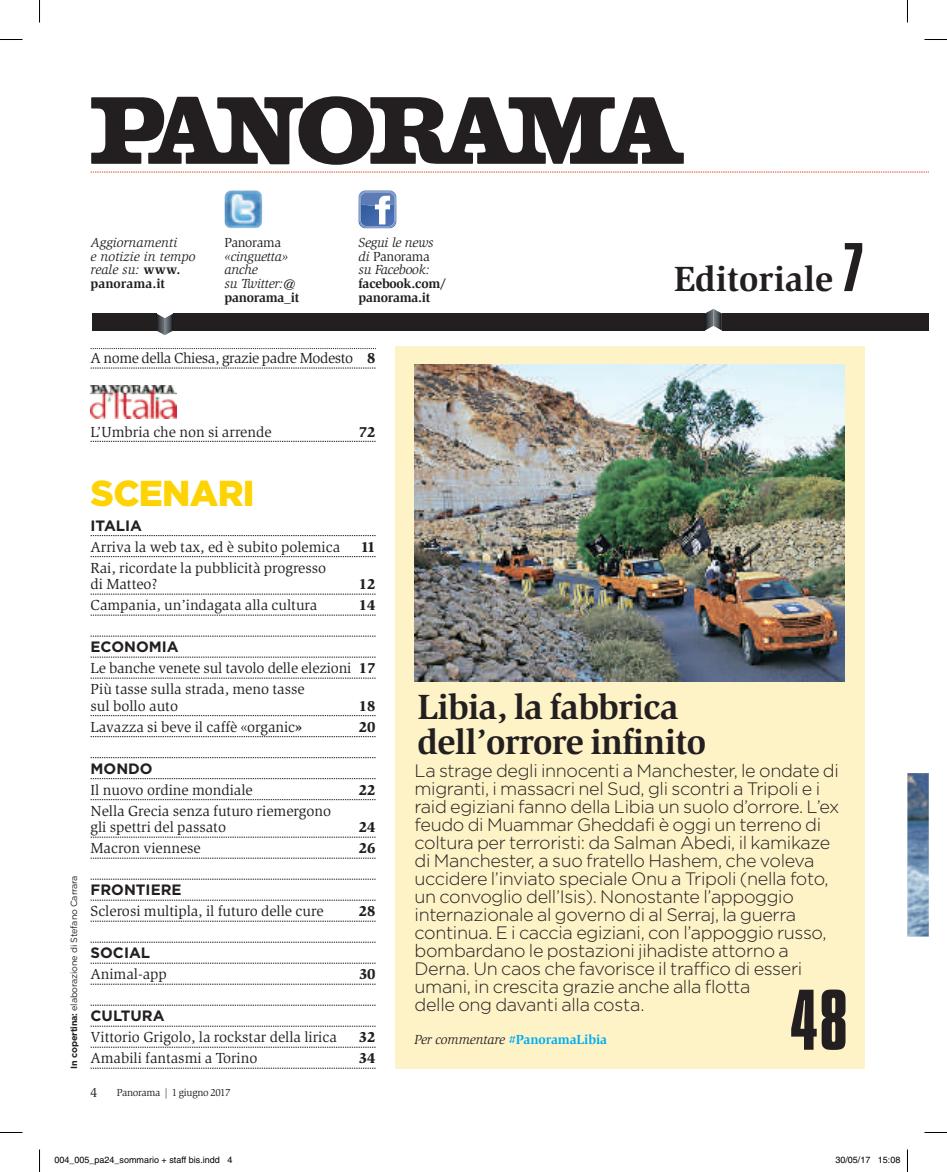
<style>
.page{position:relative;width:947px;height:1172px;background:#fff}
.page>*{position:absolute;margin:0;border:0;box-sizing:border-box;transform-origin:0 0}
.t1{font:90px "Compacta LT";color:#231f20}
.SOMMARIO_Box_1_Titol{font:700 36px/34.5px "Slimbach Std";letter-spacing:-.02em;color:#231f20}
.SOMMARIO_Box_1_Titol-2{font:700 36px "Slimbach Std";color:#231f20}
.SOMMARIO_Titolo_SCEN{font:900 36px "Gotham";letter-spacing:-.02em;color:#fed304}
.SOMMARIO_BOX_1_Testo{font:300 18px/18px "Gotham";letter-spacing:-.02em;color:#231f20}
.SOMMARIO_Testo{font:15px/16.5px "Slimbach Std";color:#231f20}
.SOMMARIO_Testo-2{font:15px "Slimbach Std";letter-spacing:-.025em;color:#231f20}
.SOMMARIO_Titolino_se{font:700 15px "Gotham";color:#231f20}
.SOMMARIO_Testo-3{font:900 15px "Slimbach Std";color:#231f20}
.SOMMARIO_Testo-4{font:700 15px "Gotham";color:#231f20}
.t2{font:italic 13.5px/13.5px "Slimbach Std";color:#231f20}
.t3{font:italic 13.5px/13.5px "Slimbach Std";letter-spacing:-.02em;color:#231f20}
.t4{font:700 13.5px/13.5px "Slimbach Std";letter-spacing:-.02em;color:#231f20}
.t5{font:700 13.5px "Slimbach Std";letter-spacing:-.01em;color:#00aeef}
.t6{font:13.5px "Slimbach Std";letter-spacing:-.02em;color:#231f20}
.t7{font:10.5px "Slimbach Std";letter-spacing:-.025em;color:#231f20}
.t8{font:9px "Helvetica";color:#000}
.t9{font:9px "Gotham";letter-spacing:-.02em;color:#231f20}
.s1{font-weight:700;font-style:normal}
.s2{font-style:normal}
.s3{font-weight:400;font-style:italic}
.s4{font-style:italic}
.s5{font-weight:900}
.s6{font-family:"Compacta LT";font-weight:400;font-size:72px}
.s7{font-weight:700}
.s8{font-weight:400;font-style:italic;color:#231f20}
</style>
<div class="page">
<svg style="left:91px;top:96px;width:592px;height:69px"></svg>
<svg style="left:358px;top:190px;width:38px;height:38px"></svg>
<img style="left:224px;top:190px;width:38px;height:38px">
<div style="left:92px;top:313px;width:64px;height:17px;background:#231f20"></div>
<div style="left:721px;top:313px;width:207px;height:17px;background:#231f20"></div>
<div style="left:173px;top:313px;width:532px;height:17px;background:#231f20"></div>
<svg style="left:156px;top:313px;width:17px;height:22px"></svg>
<svg style="left:705px;top:309px;width:16px;height:21px"></svg>
<svg style="left:91px;top:172px;width:837px;height:1px"></svg>
<svg style="left:91px;top:535px;width:284px;height:1px"></svg>
<svg style="left:91px;top:556px;width:284px;height:1px"></svg>
<svg style="left:91px;top:594px;width:284px;height:1px"></svg>
<svg style="left:91px;top:615px;width:284px;height:1px"></svg>
<svg style="left:91px;top:636px;width:284px;height:1px"></svg>
<svg style="left:91px;top:657px;width:284px;height:1px"></svg>
<svg style="left:91px;top:678px;width:284px;height:1px"></svg>
<svg style="left:91px;top:715px;width:284px;height:1px"></svg>
<svg style="left:91px;top:736px;width:284px;height:1px"></svg>
<svg style="left:91px;top:757px;width:284px;height:1px"></svg>
<svg style="left:91px;top:778px;width:284px;height:1px"></svg>
<svg style="left:91px;top:799px;width:284px;height:1px"></svg>
<svg style="left:91px;top:837px;width:284px;height:1px"></svg>
<svg style="left:91px;top:858px;width:284px;height:1px"></svg>
<svg style="left:91px;top:879px;width:284px;height:1px"></svg>
<svg style="left:91px;top:900px;width:284px;height:1px"></svg>
<svg style="left:91px;top:921px;width:284px;height:1px"></svg>
<svg style="left:91px;top:942px;width:284px;height:1px"></svg>
<svg style="left:91px;top:963px;width:284px;height:1px"></svg>
<svg style="left:91px;top:984px;width:284px;height:1px"></svg>
<svg style="left:91px;top:1005px;width:284px;height:1px"></svg>
<svg style="left:91px;top:1026px;width:284px;height:1px"></svg>
<svg style="left:91px;top:1047px;width:284px;height:1px"></svg>
<svg style="left:91px;top:1068px;width:284px;height:1px"></svg>
<div style="left:396px;top:346px;width:468px;height:722px;background:#fef2c7"></div>
<img style="left:414px;top:365px;width:430px;height:317px">
<svg style="left:91px;top:368px;width:284px;height:1px"></svg>
<svg style="left:91px;top:441px;width:284px;height:1px"></svg>
<img style="left:91px;top:385px;width:85px;height:33px">
<img style="left:907px;top:773px;width:21px;height:163px">
<svg style="left:91px;top:348px;width:285px;height:1px"></svg>
<svg style="left:0;top:39px;width:22px;height:1px"></svg>
<svg style="left:924px;top:39px;width:22px;height:1px"></svg>
<svg style="left:0;top:1132px;width:22px;height:1px"></svg>
<svg style="left:924px;top:1132px;width:22px;height:1px"></svg>
<svg style="left:39px;top:0;width:1px;height:22px"></svg>
<svg style="left:39px;top:1149px;width:1px;height:23px"></svg>
<svg style="left:907px;top:0;width:1px;height:22px"></svg>
<svg style="left:907px;top:1149px;width:1px;height:23px"></svg>
<p class="t2" style="left:91px;top:236px;width:88px">Aggiornamenti</p>
<p class="t2" style="left:91px;top:250px;width:106px">e notizie in tempo reale su: <span class="s1">www. panorama.it</span></p>
<p class="t3" style="left:224px;top:236px;width:65px"><span class="s2">Panorama </span>«cinguetta»</p>
<p class="t3" style="left:224px;top:263px;width:35px">anche</p>
<p class="t4" style="left:224px;top:277px;width:76px"><span class="s3">su Twitter:</span>@ panorama_it</p>
<p class="t3" style="left:358px;top:236px;width:76px">Segui le news</p>
<p class="t6" style="left:358px;top:249px;width:73px"><span class="s4">di</span> Panorama</p>
<p class="t3" style="left:358px;top:263px;width:73px">su Facebook:</p>
<p class="t4" style="left:358px;top:277px;width:89px">facebook.com/ panorama.it</p>
<p class="SOMMARIO_Testo-2" style="left:91px;top:350px;width:286px">A nome della Chiesa, grazie padre Modesto <span class="s5">8</span></p>
<p class="SOMMARIO_Box_1_Titol-2" style="left:673px;top:257px;width:193px">Editoriale <span class="s6">7</span></p>
<p class="SOMMARIO_Testo" style="left:91px;top:423px;width:182px">L’Umbria che non si arrende</p>
<p class="SOMMARIO_Testo-3" style="left:359px;top:422px;width:18px">72</p>
<p class="t9" style="left:68px;top:1068px;width:195px;rotate:-90deg"><span class="s7">In copertina:</span> elaborazione di Stefano Carrara</p>
<p class="SOMMARIO_Titolo_SCEN" style="left:91px;top:469px;width:166px">SCENARI</p>
<p class="SOMMARIO_Titolino_se" style="left:91px;top:516px;width:53px">ITALIA</p>
<p class="SOMMARIO_Testo" style="left:91px;top:539px;width:251px">Arriva la web tax, ed è subito polemica</p>
<p class="SOMMARIO_Testo-3" style="left:361px;top:537px;width:16px">11</p>
<p class="SOMMARIO_Testo" style="left:91px;top:560px;width:237px">Rai, ricordate la pubblicità progresso di Matteo?</p>
<p class="SOMMARIO_Testo-3" style="left:359px;top:575px;width:18px">12</p>
<p class="SOMMARIO_Testo" style="left:91px;top:597px;width:228px">Campania, un’indagata alla cultura</p>
<p class="SOMMARIO_Testo-3" style="left:359px;top:596px;width:18px">14</p>
<p class="SOMMARIO_Titolino_se" style="left:91px;top:637px;width:90px">ECONOMIA</p>
<p class="SOMMARIO_Testo" style="left:91px;top:660px;width:286px">Le banche venete sul tavolo delle elezioni <span class="s5">17</span></p>
<p class="SOMMARIO_Testo" style="left:91px;top:681px;width:215px">Più tasse sulla strada, meno tasse sul bollo auto</p>
<p class="SOMMARIO_Testo-3" style="left:359px;top:696px;width:18px">18</p>
<p class="SOMMARIO_Testo" style="left:91px;top:719px;width:213px">Lavazza si beve il caffè «organic<span class="s5">»</span></p>
<p class="SOMMARIO_Testo-3" style="left:359px;top:717px;width:18px">20</p>
<p class="SOMMARIO_Titolino_se" style="left:91px;top:759px;width:64px">MONDO</p>
<p class="SOMMARIO_Testo" style="left:91px;top:782px;width:164px">Il nuovo ordine mondiale</p>
<p class="SOMMARIO_Testo-3" style="left:359px;top:780px;width:18px">22</p>
<p class="SOMMARIO_Testo" style="left:91px;top:803px;width:242px">Nella Grecia senza futuro riemergono gli spettri del passato</p>
<p class="SOMMARIO_Testo-3" style="left:359px;top:818px;width:18px">24</p>
<p class="SOMMARIO_Testo" style="left:91px;top:840px;width:112px">Macron viennese</p>
<p class="SOMMARIO_Testo-3" style="left:359px;top:839px;width:18px">26</p>
<p class="SOMMARIO_Titolino_se" style="left:91px;top:880px;width:92px">FRONTIERE</p>
<p class="SOMMARIO_Testo" style="left:91px;top:903px;width:234px">Sclerosi multipla, il futuro delle cure</p>
<p class="SOMMARIO_Testo-3" style="left:359px;top:902px;width:18px">28</p>
<p class="SOMMARIO_Testo-4" style="left:91px;top:943px;width:61px">SOCIAL</p>
<p class="SOMMARIO_Testo" style="left:91px;top:966px;width:78px">Animal-app</p>
<p class="SOMMARIO_Testo-3" style="left:359px;top:965px;width:18px">30</p>
<p class="SOMMARIO_Titolino_se" style="left:91px;top:1006px;width:75px">CULTURA</p>
<p class="SOMMARIO_Testo" style="left:91px;top:1029px;width:248px">Vittorio Grigolo, la rockstar della lirica</p>
<p class="SOMMARIO_Testo-3" style="left:359px;top:1028px;width:18px">32</p>
<p class="SOMMARIO_Testo" style="left:91px;top:1050px;width:168px">Amabili fantasmi a Torino</p>
<p class="SOMMARIO_Testo-3" style="left:359px;top:1049px;width:18px">34</p>
<p class="t6" style="left:91px;top:1084px;width:8px">4</p>
<p class="t7" style="left:117px;top:1087px;width:115px">Panorama | 1 giugno 2017</p>
<p class="SOMMARIO_Box_1_Titol" style="left:417px;top:690px;width:290px">Libia, la fabbrica dell’orrore infinito</p>
<p class="SOMMARIO_BOX_1_Testo" style="left:414px;top:761px;width:426px">La strage degli innocenti a Manchester, le ondate di migranti, i massacri nel Sud, gli scontri a Tripoli e i raid egiziani fanno della Libia un suolo d’orrore. L’ex feudo di Muammar Gheddafi è oggi un terreno di coltura per terroristi: da Salman Abedi, il kamikaze di Manchester, a suo fratello Hashem, che voleva uccidere l’inviato speciale Onu a Tripoli (nella foto, un convoglio dell’Isis). Nonostante l’appoggio internazionale al governo di al Serraj, la guerra continua. E i caccia egiziani, con l’appoggio russo, bombardano le postazioni jihadiste attorno a Derna. Un caos che favorisce il traffico di esseri umani, in crescita grazie anche alla flotta<br>delle ong davanti alla costa.</p>
<p class="t5" style="left:414px;top:1031px;width:194px"><span class="s8">Per commentare</span> #PanoramaLibia</p>
<p class="t1" style="left:789px;top:972px;width:59px">48</p>
<p class="t8" style="left:55px;top:1154px;width:179px">004_005_pa24_sommario + staff bis.indd 4</p>
<p class="t8" style="left:835px;top:1154px;width:67px">30/05/17 15:08</p>
</div>
